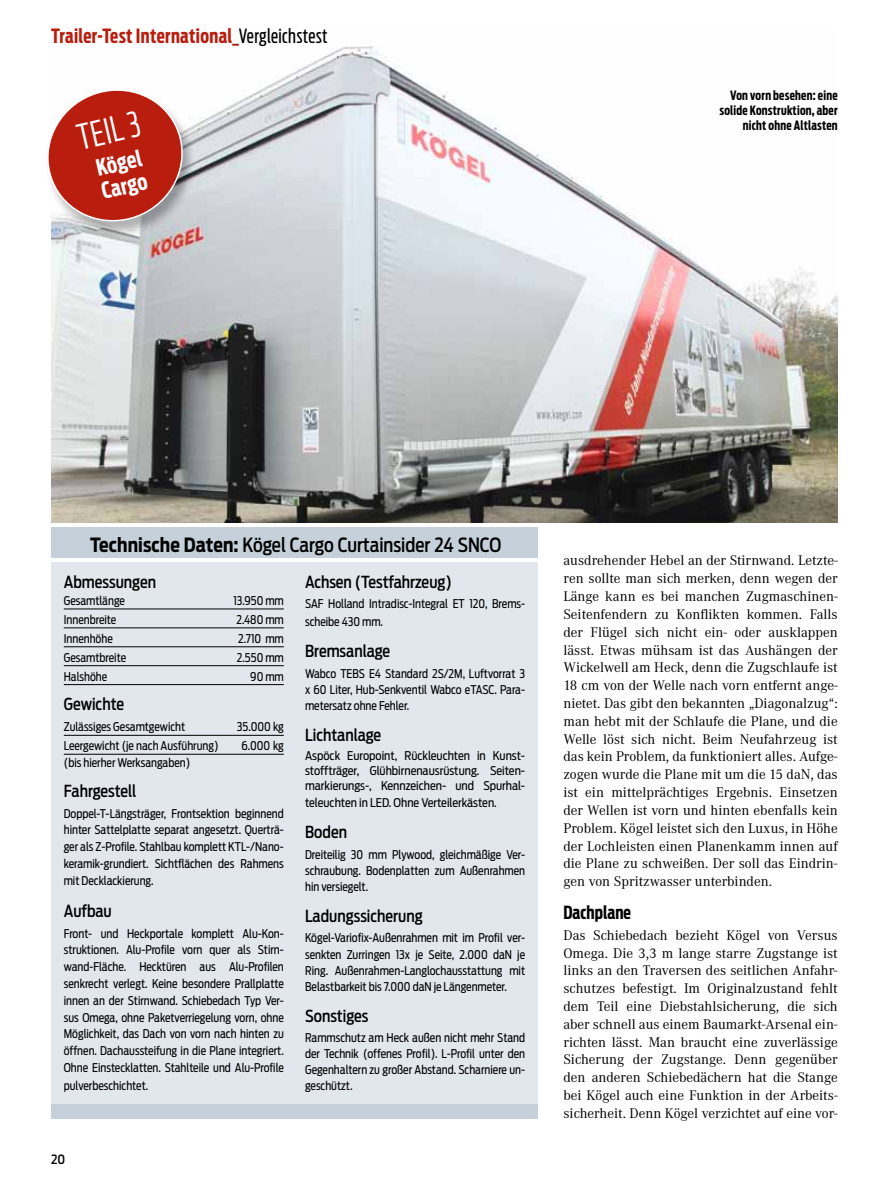
<style>
.page{position:relative;width:893px;height:1191px;background:#fff}
.page>*{position:absolute;margin:0;border:0;box-sizing:border-box;transform-origin:0 0}
.t1{font:300 34.65px "Antenna Extra Cond";color:#fff}
.t2{font:700 22.5px/23.4px "Antenna Extra Cond";color:#fff}
.t3{font:500 19.5px "Antenna Cond";color:#000;scale:.95 1}
.t4{font:700 19.5px "Antenna Extra Cond";letter-spacing:.02em;color:#b91d0e}
.t5{font:700 18px "Antenna Extra Cond";letter-spacing:.005em;color:#000}
.t6{font:500 16.5px "Antenna Cond";color:#000;scale:.95 1}
.t7{font:14.55px/17.9px "Corporate A";color:#000;text-align:justify}
.t8{font:700 12.75px/15px "Antenna Extra Cond";letter-spacing:.02em;color:#000;text-align:right}
.t9{font:500 12.75px "Antenna Cond";color:#000}
.t10{font:12px/16.8px "Antenna Cond";color:#000;text-align:justify;scale:.95 1}
.t11{font:12px/14.7px "Antenna Cond";color:#000;text-align:justify}
.s1{font-weight:400;color:#000}
.s2{font-weight:700}
</style>
<div class="page">
<div style="left:51px;top:562px;width:487px;height:541px;background:#e2e7ed"></div>
<hr style="left:64px;top:608px;width:220px;height:1px;background:#000">
<hr style="left:64px;top:627px;width:220px;height:1px;background:#000">
<hr style="left:64px;top:646px;width:220px;height:1px;background:#000">
<hr style="left:64px;top:665px;width:220px;height:1px;background:#000">
<hr style="left:64px;top:684px;width:220px;height:1px;background:#000">
<hr style="left:64px;top:735px;width:220px;height:1px;background:#000">
<hr style="left:64px;top:754px;width:220px;height:1px;background:#000">
<div style="left:51px;top:1104px;width:487px;height:14px;background:#c5d0da"></div>
<img style="left:51px;top:45px;width:787px;height:477px">
<div style="left:45px;top:90px;width:151px;height:148px;background:#000;opacity:.3"></div>
<svg style="left:45px;top:81px;width:146px;height:149px"></svg>
<div style="left:51px;top:527px;width:487px;height:31px;background:#c5d0da"></div>
<h3 class="t4" style="left:51px;top:24px;width:278px">Trailer-Test International_<span class="s1">Vergleichstest</span></h3>
<h1 class="t1" style="left:73px;top:117px;width:65px;rotate:-13deg">Teil 3</h1>
<h2 class="t2" style="left:94px;top:157px;width:48px;rotate:-13deg">Kögel<br>Cargo</h2>
<p class="t8" style="left:719px;top:87px;width:120px">Von vorn besehen: eine solide Konstruktion, aber nicht ohne Altlasten</p>
<h3 class="t3" style="left:90px;top:533px;width:434px"><span class="s2">Technische Daten:</span> Kögel Cargo Curtainsider 24 SNCO</h3>
<h3 class="t6" style="left:64px;top:572px;width:99px">Abmessungen</h3>
<p class="t10" style="left:64px;top:592px;width:66px">Gesamtlänge</p>
<p class="t10" style="left:233px;top:592px;width:55px">13.950 mm</p>
<p class="t10" style="left:64px;top:611px;width:57px">Innenbreite</p>
<p class="t10" style="left:236px;top:611px;width:51px">2.480 mm</p>
<p class="t10" style="left:64px;top:630px;width:53px">Innenhöhe</p>
<p class="t10" style="left:238px;top:630px;width:49px">2.710 mm</p>
<p class="t10" style="left:64px;top:649px;width:67px">Gesamtbreite</p>
<p class="t10" style="left:237px;top:649px;width:51px">2.550 mm</p>
<p class="t10" style="left:64px;top:668px;width:47px">Halshöhe</p>
<p class="t10" style="left:250px;top:668px;width:37px">90 mm</p>
<h3 class="t6" style="left:64px;top:694px;width:65px">Gewichte</h3>
<p class="t10" style="left:64px;top:718px;width:129px">Zulässiges Gesamtgewicht</p>
<p class="t10" style="left:237px;top:718px;width:51px">35.000 kg</p>
<p class="t10" style="left:64px;top:737px;width:165px">Leergewicht (je nach Ausführung)</p>
<p class="t10" style="left:242px;top:737px;width:46px">6.000 kg</p>
<p class="t10" style="left:64px;top:754px;width:135px">(bis hierher Werksangaben)</p>
<h3 class="t6" style="left:64px;top:781px;width:78px">Fahrgestell</h3>
<p class="t10" style="left:64px;top:805px;width:233px">Doppel-T-Längsträger, Frontsektion beginnend hinter Sattelplatte separat angesetzt. Querträ&shy;ger als Z-Profile. Stahlbau komplett KTL-/Nano&shy;keramik-grundiert. Sichtflächen des Rahmens mit Decklackierung.</p>
<h3 class="t6" style="left:64px;top:900px;width:52px">Aufbau</h3>
<p class="t10" style="left:64px;top:925px;width:233px">Front- und Heckportale komplett Alu-Kon&shy;struktionen. Alu-Profile vorn quer als Stirn&shy;wand-Fläche. Hecktüren aus Alu-Profilen senkrecht verlegt. Keine besondere Prallplatte innen an der Stirnwand. Schiebedach Typ Ver&shy;sus Omega, ohne Paketverriegelung vorn, ohne Möglichkeit, das Dach von vorn nach hinten zu öffnen. Dachaussteifung in die Plane integriert.<br>Ohne Einstecklatten. Stahlteile und Alu-Profile</p>
<p class="t10" style="left:64px;top:1077px;width:91px">pulverbeschichtet.</p>
<h3 class="t6" style="left:305px;top:572px;width:156px">Achsen (Testfahrzeug)</h3>
<p class="t10" style="left:305px;top:595px;width:233px;line-height:17.9px">SAF Holland Intradisc-Integral ET 120, Brems&shy;scheibe 430 mm.</p>
<h3 class="t6" style="left:305px;top:641px;width:91px">Bremsanlage</h3>
<p class="t10" style="left:305px;top:665px;width:233px;line-height:16px">Wabco TEBS E4 Standard 2S/2M, Luftvorrat 3 x 60 Liter, Hub-Senkventil Wabco eTASC. Para&shy;metersatz ohne Fehler.</p>
<h3 class="t6" style="left:305px;top:725px;width:82px">Lichtanlage</h3>
<p class="t11" style="left:305px;top:748px;width:222px">Aspöck Europoint, Rückleuchten in Kunst&shy;stoffträger, Glühbirnenausrüstung. Seiten&shy;markierungs-, Kennzeichen- und Spurhal-</p>
<p class="t11" style="left:305px;top:795px;width:193px">teleuchten in LED. Ohne Verteilerkästen.</p>
<h3 class="t6" style="left:305px;top:822px;width:46px">Boden</h3>
<p class="t10" style="left:305px;top:846px;width:233px;line-height:16px">Dreiteilig 30 mm Plywood, gleichmäßige Ver&shy;schraubung. Bodenplatten zum Außenrahmen hin versiegelt.</p>
<h3 class="t6" style="left:305px;top:906px;width:125px">Ladungssicherung</h3>
<p class="t10" style="left:305px;top:930px;width:233px;line-height:16px">Kögel-Variofix-Außenrahmen mit im Profil ver&shy;senkten Zurringen 13x je Seite, 2.000 daN je Ring. Außenrahmen-Langlochausstattung mit Belastbarkeit bis 7.000 daN je Längenmeter.</p>
<h3 class="t6" style="left:305px;top:1006px;width:68px">Sonstiges</h3>
<p class="t10" style="left:305px;top:1029px;width:233px;line-height:16px">Rammschutz am Heck außen nicht mehr Stand der Technik (offenes Profil). L-Profil unter den Gegenhaltern zu großer Abstand. Scharniere un&shy;geschützt.</p>
<p class="t9" style="left:51px;top:1151px;width:16px">20</p>
<p class="t7" style="left:563px;top:552px;width:276px">ausdrehender Hebel an der Stirnwand. Letzte&shy;ren sollte man sich merken, denn wegen der Länge kann es bei manchen Zugmaschinen-Seitenfendern zu Konflikten kommen. Falls der Flügel sich nicht ein- oder ausklappen lässt. Etwas mühsam ist das Aushängen der Wickelwell am Heck, denn die Zugschlaufe ist 18 cm von der Welle nach vorn entfernt ange&shy;nietet. Das gibt den bekannten „Diagonalzug“: man hebt mit der Schlaufe die Plane, und die Welle löst sich nicht. Beim Neufahrzeug ist das kein Problem, da funktioniert alles. Aufge&shy;zogen wurde die Plane mit um die 15 daN, das ist ein mittelprächtiges Ergebnis. Einsetzen der Wellen ist vorn und hinten ebenfalls kein Problem. Kögel leistet sich den Luxus, in Höhe der Lochleisten einen Planenkamm innen auf die Plane zu schweißen. Der soll das Eindrin&shy;gen von Spritzwasser unterbinden.</p>
<h3 class="t5" style="left:563px;top:901px;width:69px">Dachplane</h3>
<p class="t7" style="left:563px;top:926px;width:276px">Das Schiebedach bezieht Kögel von Versus Omega. Die 3,3 m lange starre Zugstange ist links an den Traversen des seitlichen Anfahr&shy;schutzes befestigt. Im Originalzustand fehlt dem Teil eine Diebstahlsicherung, die sich aber schnell aus einem Baumarkt-Arsenal ein&shy;richten lässt. Man braucht eine zuverlässige Sicherung der Zugstange. Denn gegenüber den anderen Schiebedächern hat die Stange bei Kögel auch eine Funktion in der Arbeits&shy;sicherheit. Denn Kögel verzichtet auf eine vor-</p>
</div>
